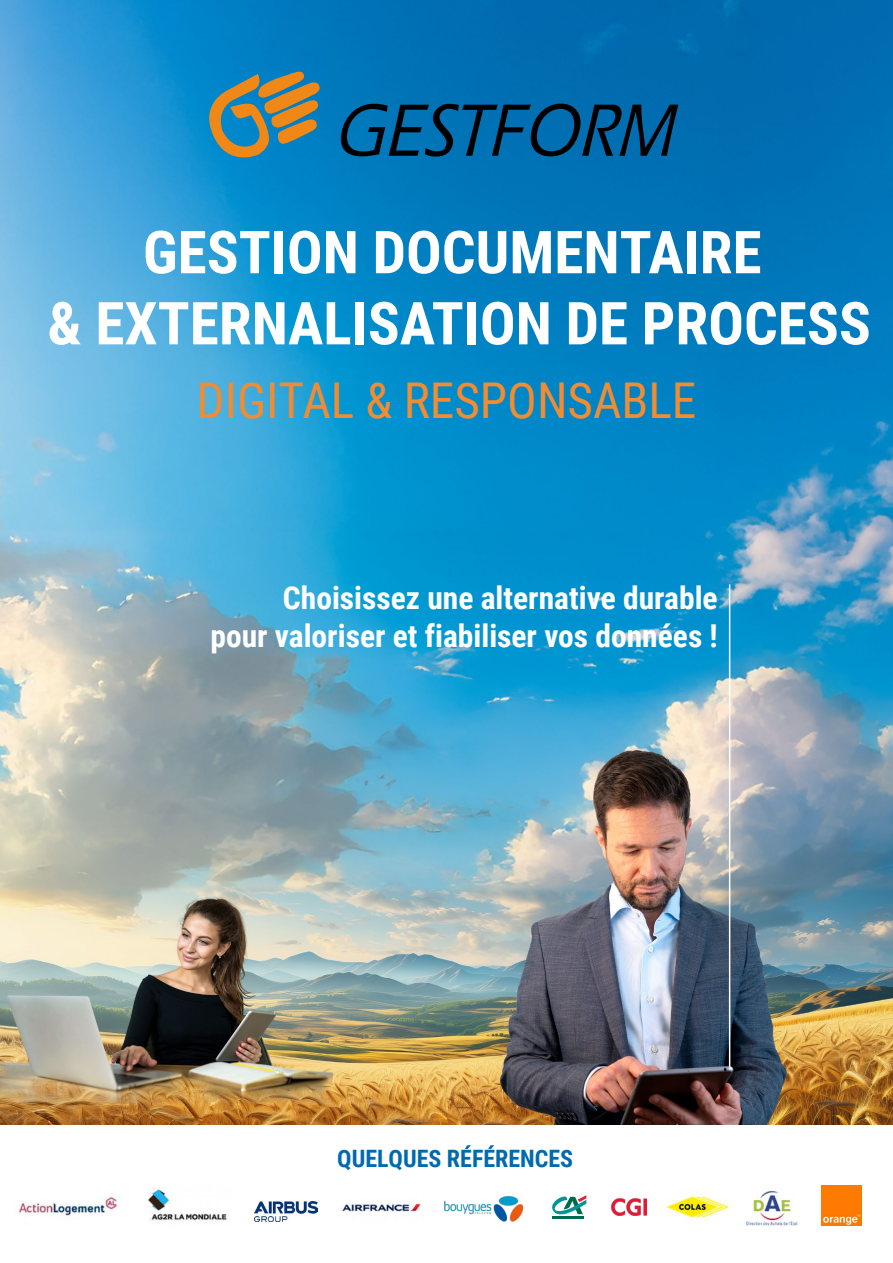
<style>
.page{position:relative;width:893px;height:1263px;background:#fff}
.page>*{position:absolute;margin:0;border:0;box-sizing:border-box;transform-origin:0 0}
.t1{font:700 59.25px/71.1px "Roboto Condensed";color:#fff;text-align:center}
.t2{font:49.35px "Roboto Condensed";color:#f18c32}
.t3{font:700 31.5px/37.8px "Roboto Condensed";color:#fff;text-align:right}
.t4{font:700 24px "Roboto Condensed";color:#006aae}
</style>
<div class="page">
<img style="left:0;top:0;width:893px;height:1125px">
<svg style="left:199px;top:70px;width:122px;height:98px"></svg>
<svg style="left:341px;top:104px;width:337px;height:53px"></svg>
<hr style="left:729px;top:584px;width:1px;height:483px;background:#fff">
<img style="left:19px;top:1196px;width:101px;height:20px">
<img style="left:666px;top:1196px;width:63px;height:22px">
<img style="left:342px;top:1203px;width:79px;height:9px">
<img style="left:148px;top:1188px;width:79px;height:33px">
<img style="left:822px;top:1186px;width:39px;height:39px">
<svg style="left:552px;top:1195px;width:34px;height:20px"></svg>
<hr style="left:552px;top:1216px;width:32px;height:3px;background:#006a4e">
<img style="left:255px;top:1201px;width:63px;height:21px">
<img style="left:444px;top:1196px;width:80px;height:26px">
<img style="left:746px;top:1191px;width:52px;height:35px">
<img style="left:611px;top:1199px;width:36px;height:16px">
<h1 class="t1" style="left:47px;top:214px;width:825px">GESTION DOCUMENTAIRE<br>&amp; EXTERNALISATION DE PROCESS</h1>
<h2 class="t2" style="left:196px;top:366px;width:501px">DIGITAL &amp; RESPONSABLE</h2>
<p class="t3" style="left:210px;top:578px;width:509px">Choisissez une alternative durable<br>pour valoriser et fiabiliser vos données !</p>
<p class="t4" style="left:337px;top:1142px;width:237px">QUELQUES RÉFÉRENCES</p>
</div>
